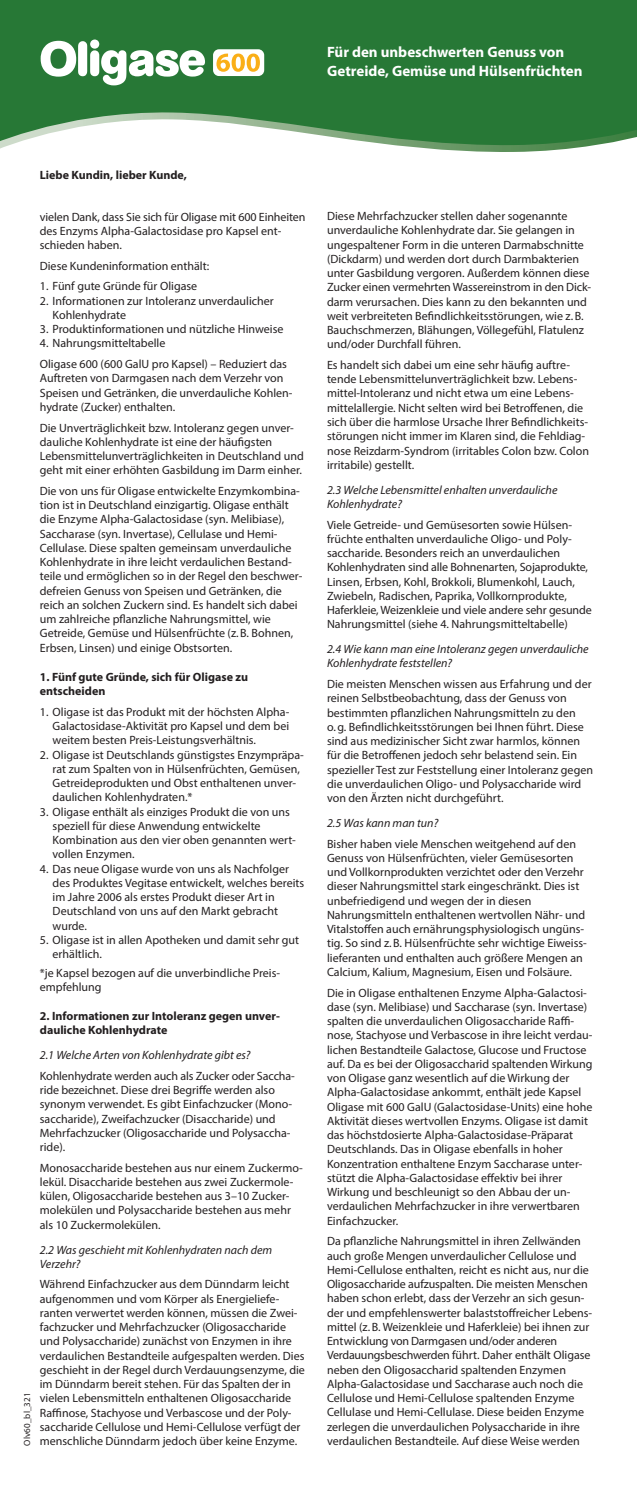
<style>
.page{position:relative;width:637px;height:1489px;background:#fff}
.page>*{position:absolute;margin:0;border:0;box-sizing:border-box;transform-origin:0 0}
.t1{font:700 15px/19.5px "Myriad Pro";color:#fff}
.t2{font:12px/14.2px "Myriad Pro";color:#231f20}
.t3{font:italic 12px/14.2px "Myriad Pro";color:#231f20}
.t4{font:700 12px/14.2px "Myriad Pro";color:#231f20}
.t5{font:9px "Myriad Pro";letter-spacing:.01em;color:#231f20}
</style>
<div class="page">
<div style="left:0;top:0;width:636px;height:102px;background:#277836"></div>
<svg style="left:0;top:102px;width:636px;height:50px"></svg>
<svg style="left:41px;top:40px;width:164px;height:45px"></svg>
<div style="left:213px;top:49px;width:51px;height:27px;background:#fff;border-radius:6px"></div>
<svg style="left:216px;top:54px;width:44px;height:18px"></svg>
<p class="t1" style="left:327px;top:41px;width:257px">Für den unbeschwerten Genuss von<br>Getreide, Gemüse und Hülsenfrüchten</p>
<p class="t5" style="left:21px;top:1445px;width:54px;rotate:-90deg">Olv60_bl_321</p>
<p class="t4" style="left:40px;top:168px;width:148px">Liebe Kundin, lieber Kunde,</p>
<p class="t2" style="left:40px;top:209px;width:267px">vielen Dank, dass Sie sich für Oligase mit 600 Einheiten des Enzyms Alpha-Galactosidase pro Kapsel ent&shy;schieden haben.</p>
<p class="t2" style="left:40px;top:258px;width:171px">Diese Kundeninformation enthält:</p>
<p class="t2" style="left:40px;top:279px;width:159px">1. Fünf gute Gründe für Oligase</p>
<p class="t2" style="left:53px;top:293px;width:223px;text-indent:-13px">2. Informationen zur Intoleranz unverdaulicher<br>Kohlenhydrate</p>
<p class="t2" style="left:40px;top:322px;width:245px">3. Produktinformationen und nützliche Hinweise</p>
<p class="t2" style="left:40px;top:333px;width:248px;line-height:20.7px">4. Nahrungsmitteltabelle<br>Oligase 600 (600 GalU pro Kapsel) – Reduziert das</p>
<p class="t2" style="left:40px;top:371px;width:253px">Auftreten von Darmgasen nach dem Verzehr von<br>Speisen und Getränken, die unverdauliche Kohlen&shy;hydrate (Zucker) enthalten.</p>
<p class="t2" style="left:40px;top:420px;width:265px">Die Unverträglichkeit bzw. Intoleranz gegen unver&shy;dauliche Kohlenhydrate ist eine der häufigsten Lebensmittelunverträglichkeiten in Deutschland und geht mit einer erhöhten Gasbildung im Darm einher.</p>
<p class="t2" style="left:40px;top:483px;width:264px">Die von uns für Oligase entwickelte Enzymkombina&shy;tion ist in Deutschland einzigartig. Oligase enthält die Enzyme Alpha-Galactosidase (syn. Melibiase), Saccharase (syn. Invertase), Cellulase und Hemi-Cellulase. Diese spalten gemeinsam unverdauliche Kohlenhydrate in ihre leicht verdaulichen Bestand&shy;teile und ermöglichen so in der Regel den beschwer&shy;defreien Genuss von Speisen und Getränken, die reich an solchen Zuckern sind. Es handelt sich dabei um zahlreiche pflanzliche Nahrungsmittel, wie Getreide, Gemüse und Hülsenfrüchte (z.B. Bohnen, Erbsen, Linsen) und einige Obstsorten.</p>
<p class="t4" style="left:40px;top:669px;width:210px">1. Fünf gute Gründe, sich für Oligase zu entscheiden</p>
<p class="t2" style="left:53px;top:704px;width:238px;text-align:justify;text-indent:-13px">1. Oligase ist das Produkt mit der höchsten Alpha-Galactosidase-Aktivität pro Kapsel und dem bei weitem besten Preis-Leistungsverhältnis.</p>
<p class="t2" style="left:53px;top:747px;width:253px;text-indent:-13px">2. Oligase ist Deutschlands günstigstes Enzympräpa&shy;rat zum Spalten von in Hülsenfrüchten, Gemüsen, Getreideprodukten und Obst enthaltenen unver&shy;daulichen Kohlenhydraten.*</p>
<p class="t2" style="left:53px;top:804px;width:245px;text-indent:-13px">3. Oligase enthält als einziges Produkt die von uns speziell für diese Anwendung entwickelte Kombination aus den vier oben genannten wert&shy;vollen Enzymen.</p>
<p class="t2" style="left:53px;top:861px;width:253px;text-indent:-13px">4. Das neue Oligase wurde von uns als Nachfolger des Produktes Vegitase entwickelt, welches bereits im Jahre 2006 als erstes Produkt dieser Art in Deutschland von uns auf den Markt gebracht wurde.</p>
<p class="t2" style="left:53px;top:932px;width:248px;text-indent:-13px">5. Oligase ist in allen Apotheken und damit sehr gut erhältlich.</p>
<p class="t2" style="left:40px;top:965px;width:241px">*je Kapsel bezogen auf die unverbindliche Preis&shy;empfehlung</p>
<p class="t4" style="left:40px;top:1008px;width:241px">2. Informationen zur Intoleranz gegen unver&shy;dauliche Kohlenhydrate</p>
<p class="t3" style="left:40px;top:1047px;width:212px">2.1 Welche Arten von Kohlenhydrate gibt es?</p>
<p class="t2" style="left:40px;top:1068px;width:256px">Kohlenhydrate werden auch als Zucker oder Saccha&shy;ride bezeichnet. Diese drei Begriffe werden also synonym verwendet. Es gibt Einfachzucker (Mono&shy;saccharide), Zweifachzucker (Disaccharide) und Mehrfachzucker (Oligosaccharide und Polysaccha&shy;ride).</p>
<p class="t2" style="left:40px;top:1160px;width:264px">Monosaccharide bestehen aus nur einem Zuckermo&shy;lekül. Disaccharide bestehen aus zwei Zuckermole&shy;külen, Oligosaccharide bestehen aus 3–10 Zucker&shy;molekülen und Polysaccharide bestehen aus mehr als 10 Zuckermolekülen.</p>
<p class="t3" style="left:40px;top:1241px;width:234px">2.2 Was geschieht mit Kohlenhydraten nach dem<br>Verzehr?</p>
<p class="t2" style="left:40px;top:1276px;width:266px">Während Einfachzucker aus dem Dünndarm leicht aufgenommen und vom Körper als Energieliefe&shy;ranten verwertet werden können, müssen die Zwei&shy;fachzucker und Mehrfachzucker (Oligosaccharide und Polysaccharide) zunächst von Enzymen in ihre verdaulichen Bestandteile aufgespalten werden. Dies geschieht in der Regel durch Verdauungsenzyme, die im Dünndarm bereit stehen. Für das Spalten der in vielen Lebensmitteln enthaltenen Oligosaccharide Raffinose, Stachyose und Verbascose und der Poly&shy;saccharide Cellulose und Hemi-Cellulose verfügt der menschliche Dünndarm jedoch über keine Enzyme.</p>
<p class="t2" style="left:327px;top:209px;width:265px">Diese Mehrfachzucker stellen daher sogenannte unverdauliche Kohlenhydrate dar. Sie gelangen in ungespaltener Form in die unteren Darmabschnitte (Dickdarm) und werden dort durch Darmbakterien unter Gasbildung vergoren. Außerdem können diese Zucker einen vermehrten Wassereinstrom in den Dick&shy;darm verursachen. Dies kann zu den bekannten und weit verbreiteten Befindlichkeitsstörungen, wie z.B.<br>Bauchschmerzen, Blähungen, Völlegefühl, Flatulenz und/oder Durchfall führen.</p>
<p class="t2" style="left:327px;top:357px;width:263px">Es handelt sich dabei um eine sehr häufig auftre&shy;tende Lebensmittelunverträglichkeit bzw. Lebens&shy;mittel-Intoleranz und nicht etwa um eine Lebens&shy;mittelallergie. Nicht selten wird bei Betroffenen, die sich über die harmlose Ursache Ihrer Befindlichkeits&shy;störungen nicht immer im Klaren sind, die Fehldiag&shy;nose Reizdarm-Syndrom (irritables Colon bzw. Colon irritabile) gestellt.</p>
<p class="t3" style="left:327px;top:482px;width:232px">2.3 Welche Lebensmittel enhalten unverdauliche<br>Kohlenhydrate?</p>
<p class="t2" style="left:327px;top:517px;width:266px">Viele Getreide- und Gemüsesorten sowie Hülsen&shy;früchte enthalten unverdauliche Oligo- und Poly&shy;saccharide. Besonders reich an unverdaulichen Kohlenhydraten sind alle Bohnenarten, Sojaprodukte, Linsen, Erbsen, Kohl, Brokkoli, Blumenkohl, Lauch, Zwiebeln, Radischen, Paprika, Vollkornprodukte, Haferkleie, Weizenkleie und viele andere sehr gesunde Nahrungsmittel (siehe 4. Nahrungsmitteltabelle)</p>
<p class="t3" style="left:327px;top:641px;width:263px">2.4 Wie kann man eine Intoleranz gegen unverdauliche<br>Kohlenhydrate feststellen?</p>
<p class="t2" style="left:327px;top:676px;width:267px">Die meisten Menschen wissen aus Erfahrung und der reinen Selbstbeobachtung, dass der Genuss von bestimmten pflanzlichen Nahrungsmitteln zu den o.g. Befindlichkeitsstörungen bei Ihnen führt. Diese sind aus medizinischer Sicht zwar harmlos, können für die Betroffenen jedoch sehr belastend sein. Ein spezieller Test zur Feststellung einer Intoleranz gegen die unverdaulichen Oligo- und Polysaccharide wird von den Ärzten nicht durchgeführt.</p>
<p class="t3" style="left:327px;top:815px;width:113px">2.5 Was kann man tun?</p>
<p class="t2" style="left:327px;top:836px;width:260px">Bisher haben viele Menschen weitgehend auf den Genuss von Hülsenfrüchten, vieler Gemüsesorten und Vollkornprodukten verzichtet oder den Verzehr dieser Nahrungsmittel stark eingeschränkt. Dies ist unbefriedigend und wegen der in diesen Nahrungsmitteln enthaltenen wertvollen Nähr- und Vitalstoffen auch ernährungsphysiologisch ungüns&shy;tig. So sind z.B. Hülsenfrüchte sehr wichtige Eiweiss&shy;lieferanten und enthalten auch größere Mengen an Calcium, Kalium, Magnesium, Eisen und Folsäure.</p>
<p class="t2" style="left:327px;top:985px;width:267px">Die in Oligase enthaltenen Enzyme Alpha-Galactosi&shy;dase (syn. Melibiase) und Saccharase (syn. Invertase) spalten die unverdaulichen Oligosaccharide Raffi&shy;nose, Stachyose und Verbascose in ihre leicht verdau&shy;lichen Bestandteile Galactose, Glucose und Fructose auf. Da es bei der Oligosaccharid spaltenden Wirkung von Oligase ganz wesentlich auf die Wirkung der Alpha-Galactosidase ankommt, enthält jede Kapsel Oligase mit 600 GalU (Galactosidase-Units) eine hohe Aktivität dieses wertvollen Enzyms. Oligase ist damit das höchstdosierte Alpha-Galactosidase-Präparat Deutschlands. Das in Oligase ebenfalls in hoher Konzentration enthaltene Enzym Saccharase unter&shy;stützt die Alpha-Galactosidase effektiv bei ihrer Wirkung und beschleunigt so den Abbau der un&shy;verdaulichen Mehrfachzucker in ihre verwertbaren Einfachzucker.</p>
<p class="t2" style="left:327px;top:1233px;width:267px">Da pflanzliche Nahrungsmittel in ihren Zellwänden auch große Mengen unverdaulicher Cellulose und Hemi-Cellulose enthalten, reicht es nicht aus, nur die Oligosaccharide aufzuspalten. Die meisten Menschen haben schon erlebt, dass der Verzehr an sich gesun&shy;der und empfehlenswerter balaststoffreicher Lebens&shy;mittel (z.B. Weizenkleie und Haferkleie) bei ihnen zur Entwicklung von Darmgasen und/oder anderen Verdauungsbeschwerden führt. Daher enthält Oligase neben den Oligosaccharid spaltenden Enzymen Alpha-Galactosidase und Saccharase auch noch die Cellulose und Hemi-Cellulose spaltenden Enzyme Cellulase und Hemi-Cellulase. Diese beiden Enzyme zerlegen die unverdaulichen Polysaccharide in ihre</p>
<p class="t2" style="left:327px;top:1433px;width:254px">verdaulichen Bestandteile. Auf diese Weise werden</p>
</div>
